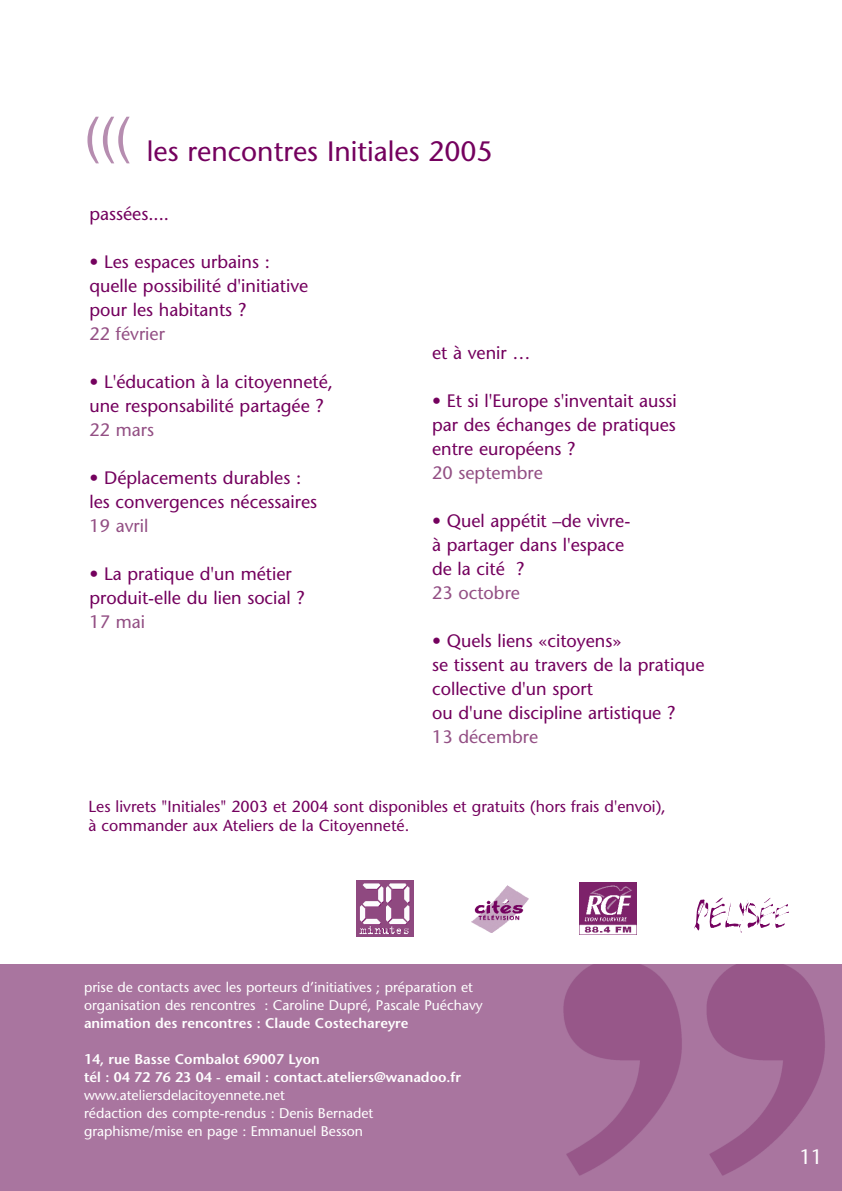
<style>
.page{position:relative;width:842px;height:1191px;background:#fff}
.page>*{position:absolute;margin:0;border:0;box-sizing:border-box;transform-origin:0 0}
.t1{font:28px "Stone Sans";color:#74015e}
.t2{font:20.6px "Stone Sans";color:#fff}
.t3{font:18px/24px "Stone Sans";color:#74015e}
.t4{font:18px "Stone Sans";color:#934f84}
.t5{font:16px/19.2px "Stone Sans";color:#74015e}
.t6{font:14px/18px "Stone Sans";color:#fff}
.t7{font:600 14px/18px "Stone Sans";color:#fff}
</style>
<div class="page">
<img style="left:0;top:964px;width:842px;height:227px">
<div style="left:356px;top:880px;width:57px;height:57px;background:#8f4980"></div>
<img style="left:359px;top:883px;width:51px;height:51px">
<img style="left:472px;top:885px;width:56px;height:47px">
<div style="left:579px;top:880px;width:57px;height:57px;background:linear-gradient(to right,#bf92b5,#bf92b5)"></div>
<img style="left:579px;top:882px;width:57px;height:52px">
<img style="left:694px;top:897px;width:95px;height:36px">
<h1 class="t1" style="left:84px;top:134px;width:410px"><sup>(((</sup> les rencontres Initiales 2005</h1>
<p class="t3" style="left:89px;top:201px;width:81px">passées....</p>
<p class="t3" style="left:89px;top:249px;width:220px">• Les espaces urbains : quelle possibilité d'initiative pour les habitants ?</p>
<p class="t4" style="left:89px;top:322px;width:77px">22 février</p>
<p class="t3" style="left:89px;top:369px;width:245px">• L'éducation à la citoyenneté, une responsabilité partagée ?</p>
<p class="t4" style="left:89px;top:418px;width:66px">22 mars</p>
<p class="t3" style="left:89px;top:465px;width:229px">• Déplacements durables : les convergences nécessaires</p>
<p class="t4" style="left:89px;top:514px;width:61px">19 avril</p>
<p class="t3" style="left:89px;top:561px;width:217px">• La pratique d'un métier produit-elle du lien social ?</p>
<p class="t4" style="left:89px;top:610px;width:57px">17 mai</p>
<p class="t3" style="left:432px;top:340px;width:100px">et à venir …</p>
<p class="t3" style="left:432px;top:388px;width:246px;text-align:justify">• Et si l'Europe s'inventait aussi par des échanges de pratiques entre européens ?</p>
<p class="t4" style="left:432px;top:461px;width:112px">20 septembre</p>
<p class="t3" style="left:432px;top:508px;width:200px">• Quel appétit –de vivre&shy;à partager dans l'espace de la cité ?</p>
<p class="t4" style="left:432px;top:581px;width:89px">23 octobre</p>
<p class="t3" style="left:432px;top:628px;width:274px">• Quels liens «citoyens»<br>se tissent au travers de la pratique collective d'un sport<br>ou d'une discipline artistique ?</p>
<p class="t4" style="left:432px;top:725px;width:108px">13 décembre</p>
<p class="t5" style="left:89px;top:796px;width:579px">Les livrets "Initiales" 2003 et 2004 sont disponibles et gratuits (hors frais d'envoi), à commander aux Ateliers de la Citoyenneté.</p>
<p class="t6" style="left:84px;top:978px;width:400px">prise de contacts avec les porteurs d’initiatives ; préparation et organisation des rencontres : Caroline Dupré, Pascale Puéchavy</p>
<p class="t7" style="left:84px;top:1014px;width:326px">animation des rencontres : Claude Costechareyre</p>
<p class="t7" style="left:84px;top:1050px;width:379px">14, rue Basse Combalot 69007 Lyon<br>tél : 04 72 76 23 04 - email : contact.ateliers@wanadoo.fr</p>
<p class="t6" style="left:84px;top:1086px;width:291px">www.ateliersdelacitoyennete.net<br>rédaction des compte-rendus : Denis Bernadet graphisme/mise en page : Emmanuel Besson</p>
<p class="t2" style="left:800px;top:1143px;width:24px">11</p>
</div>
